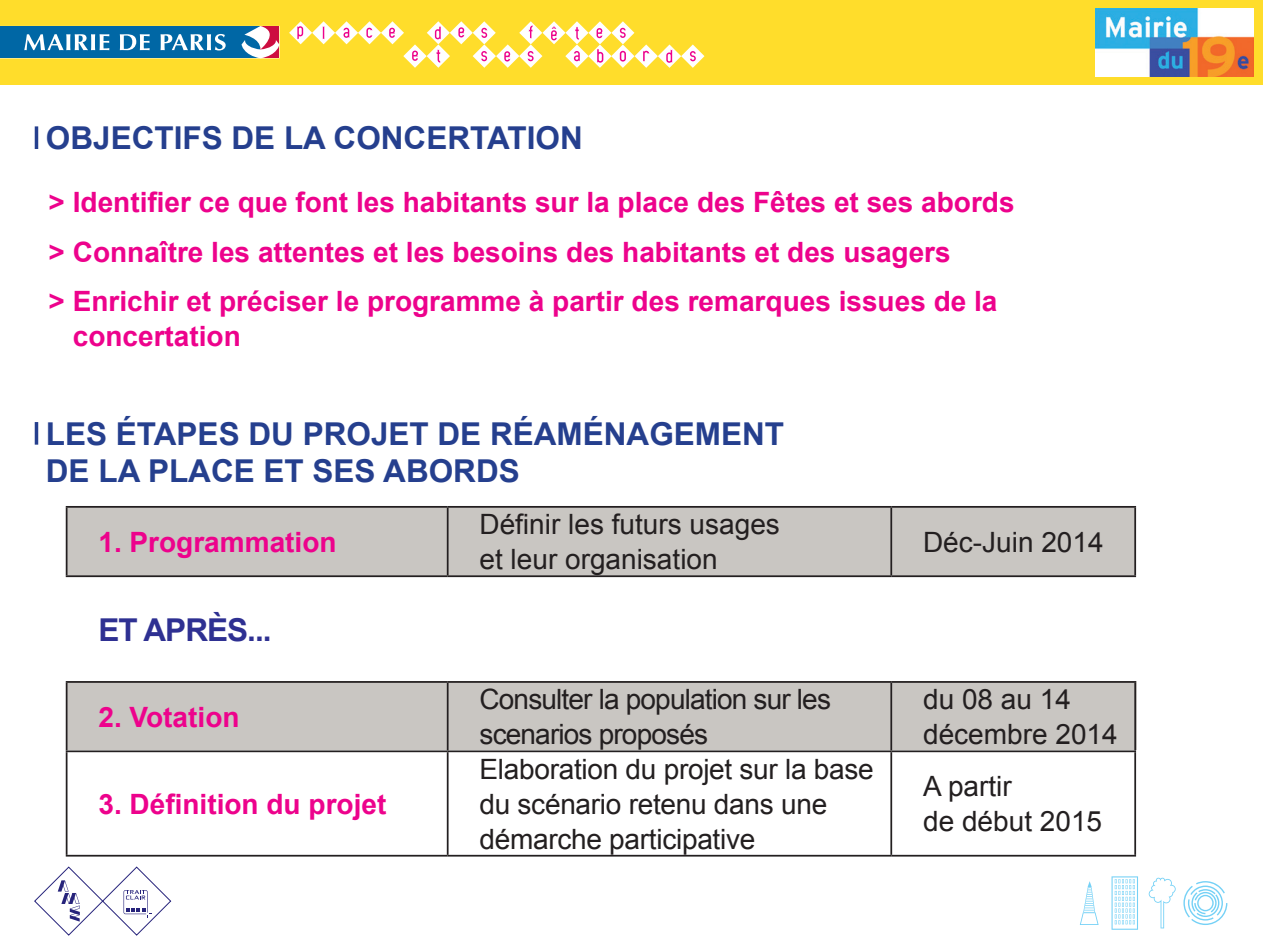
<style>
.page{position:relative;width:1263px;height:945px;background:#fff}
.page>*{position:absolute;margin:0;border:0;box-sizing:border-box;transform-origin:0 0}
.COUV-SOUS_TITRE_2{font:700 31.5px/37.8px "Arial";color:#253f8e}
.TEXTE-SOUS_TITRE_1{font:700 31.5px "Arial";letter-spacing:-.03em;color:#2e3092}
.TEXTE{font:700 28px/35px "Arial";color:#ed028c}
.TEXTE-2{font:28px/35px "Arial";letter-spacing:-.01em;color:#231f20}
.TEXTE-3{font:28px/35px "Arial";letter-spacing:-.03em;color:#231f20}
</style>
<div class="page">
<div style="left:0;top:0;width:1262px;height:84px;background:#ffdd2b"></div>
<div style="left:0;top:26px;width:260px;height:32px;background:#0067a5"></div>
<svg style="left:24px;top:34px;width:85px;height:16px"></svg>
<svg style="left:120px;top:34px;width:30px;height:16px"></svg>
<svg style="left:160px;top:34px;width:66px;height:16px"></svg>
<svg style="left:241px;top:26px;width:39px;height:32px"></svg>
<img style="left:1095px;top:8px;width:158px;height:68px">
<svg style="left:289px;top:21px;width:415px;height:47px"></svg>
<div style="left:67px;top:682px;width:1069px;height:68px;background:#c9c6c2"></div>
<hr style="left:35px;top:126px;width:3px;height:23px;background:#253f8e">
<hr style="left:35px;top:422px;width:3px;height:23px;background:#253f8e">
<div style="left:67px;top:508px;width:1067px;height:67px;background:#c9c6c2"></div>
<hr style="left:66px;top:506px;width:382px;height:2px;background:#231f20">
<hr style="left:66px;top:508px;width:1px;height:67px;background:#231f20">
<hr style="left:448px;top:506px;width:443px;height:2px;background:#231f20">
<hr style="left:447px;top:508px;width:1px;height:67px;background:#231f20">
<hr style="left:891px;top:506px;width:245px;height:2px;background:#231f20">
<hr style="left:890px;top:508px;width:2px;height:67px;background:#231f20">
<hr style="left:1134px;top:508px;width:2px;height:67px;background:#231f20">
<hr style="left:66px;top:575px;width:382px;height:2px;background:#231f20">
<hr style="left:448px;top:575px;width:443px;height:2px;background:#231f20">
<hr style="left:891px;top:575px;width:245px;height:2px;background:#231f20">
<hr style="left:66px;top:681px;width:382px;height:2px;background:#231f20">
<hr style="left:66px;top:683px;width:1px;height:67px;background:#231f20">
<hr style="left:448px;top:681px;width:443px;height:2px;background:#231f20">
<hr style="left:447px;top:683px;width:1px;height:67px;background:#231f20">
<hr style="left:891px;top:681px;width:245px;height:2px;background:#231f20">
<hr style="left:890px;top:683px;width:2px;height:67px;background:#231f20">
<hr style="left:1134px;top:683px;width:2px;height:67px;background:#231f20">
<hr style="left:66px;top:750px;width:382px;height:2px;background:#231f20">
<hr style="left:66px;top:752px;width:1px;height:103px;background:#231f20">
<hr style="left:448px;top:750px;width:443px;height:2px;background:#231f20">
<hr style="left:447px;top:752px;width:1px;height:103px;background:#231f20">
<hr style="left:891px;top:750px;width:245px;height:2px;background:#231f20">
<hr style="left:890px;top:752px;width:2px;height:103px;background:#231f20">
<hr style="left:1134px;top:752px;width:2px;height:103px;background:#231f20">
<hr style="left:66px;top:855px;width:382px;height:2px;background:#231f20">
<hr style="left:448px;top:855px;width:443px;height:2px;background:#231f20">
<hr style="left:891px;top:855px;width:245px;height:2px;background:#231f20">
<svg style="left:34px;top:867px;width:137px;height:69px"></svg>
<svg style="left:1183px;top:881px;width:44px;height:44px"></svg>
<svg style="left:1111px;top:876px;width:27px;height:54px"></svg>
<svg style="left:1079px;top:881px;width:19px;height:44px"></svg>
<svg style="left:1148px;top:878px;width:27px;height:50px"></svg>
<p class="COUV-SOUS_TITRE_2" style="left:46px;top:120px;width:538px">OBJECTIFS DE LA CONCERTATION</p>
<p class="TEXTE" style="left:49px;top:185px;width:967px">&gt; Identifier ce que font les habitants sur la place des Fêtes et ses abords</p>
<p class="TEXTE" style="left:49px;top:235px;width:903px">&gt; Connaître les attentes et les besoins des habitants et des usagers</p>
<p class="TEXTE" style="left:73px;top:285px;width:926px;text-indent:-24px">&gt; Enrichir et préciser le programme à partir des remarques issues de la concertation</p>
<p class="COUV-SOUS_TITRE_2" style="left:46px;top:416px;width:739px">LES ÉTAPES DU PROJET DE RÉAMÉNAGEMENT<br>DE LA PLACE ET SES ABORDS</p>
<p class="TEXTE" style="left:98px;top:525px;width:240px">1. Programmation</p>
<p class="TEXTE-SOUS_TITRE_1" style="left:98px;top:609px;width:175px">ET APRÈS...</p>
<p class="TEXTE-2" style="left:479px;top:507px;width:302px">Définir les futurs usages et leur organisation</p>
<p class="TEXTE-2" style="left:923px;top:525px;width:182px">Déc-Juin 2014</p>
<p class="TEXTE" style="left:98px;top:700px;width:143px">2. Votation</p>
<p class="TEXTE" style="left:98px;top:787px;width:289px">3. Définition du projet</p>
<p class="TEXTE-3" style="left:479px;top:682px;width:353px">Consulter la population sur les scenarios proposés</p>
<p class="TEXTE-2" style="left:923px;top:682px;width:196px">du 08 au 14 décembre 2014</p>
<p class="TEXTE-2" style="left:479px;top:752px;width:396px">Elaboration du projet sur la base du scénario retenu dans une démarche participative</p>
<p class="TEXTE-2" style="left:923px;top:769px;width:181px">A partir<br>de début 2015</p>
</div>
